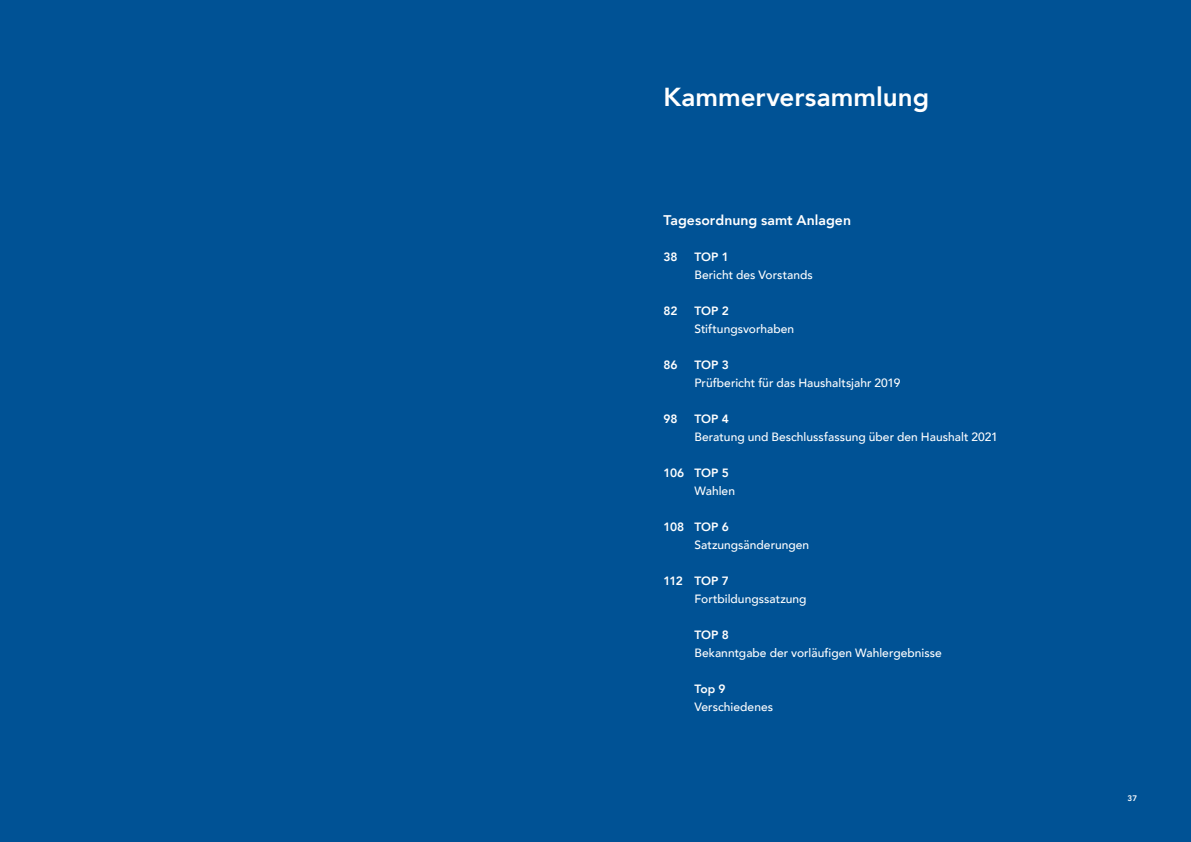
<style>
.page{position:relative;width:1191px;height:842px;background:#005295}
.page>*{position:absolute;margin:0;border:0;box-sizing:border-box;transform-origin:0 0}
.t1{font:800 26px "Avenir";color:#fff}
.t2{font:800 14px "Avenir";letter-spacing:.005em;color:#fff}
.t3{font:500 12px "Avenir";letter-spacing:.005em;color:#fff}
.t4{font:800 12px "Avenir";letter-spacing:-.015em;color:#fff}
.t5{font:800 8px "Avenir";color:#fff}
</style>
<div class="page">
<h1 class="t1" style="left:663px;top:77px;width:267px">Kammerversammlung</h1>
<p class="t2" style="left:663px;top:209px;width:189px">Tagesordnung samt Anlagen</p>
<p class="t4" style="left:663px;top:248px;width:16px">38</p>
<p class="t4" style="left:694px;top:248px;width:36px">TOP 1</p>
<p class="t3" style="left:694px;top:265px;width:120px">Bericht des Vorstands</p>
<p class="t4" style="left:663px;top:302px;width:15px">82</p>
<p class="t4" style="left:694px;top:302px;width:36px">TOP 2</p>
<p class="t3" style="left:694px;top:319px;width:101px">Stiftungsvorhaben</p>
<p class="t4" style="left:663px;top:356px;width:16px">86</p>
<p class="t4" style="left:694px;top:356px;width:36px">TOP 3</p>
<p class="t3" style="left:694px;top:373px;width:207px">Prüfbericht für das Haushaltsjahr 2019</p>
<p class="t4" style="left:663px;top:410px;width:15px">98</p>
<p class="t4" style="left:694px;top:410px;width:36px">TOP 4</p>
<p class="t3" style="left:694px;top:427px;width:305px">Beratung und Beschlussfassung über den Haushalt 2021</p>
<p class="t4" style="left:663px;top:464px;width:67px">106 TOP 5</p>
<p class="t3" style="left:694px;top:481px;width:42px">Wahlen</p>
<p class="t4" style="left:663px;top:518px;width:67px">108 TOP 6</p>
<p class="t3" style="left:694px;top:535px;width:116px">Satzungsänderungen</p>
<p class="t4" style="left:663px;top:572px;width:67px">112 TOP 7</p>
<p class="t3" style="left:694px;top:589px;width:113px">Fortbildungssatzung</p>
<p class="t4" style="left:694px;top:626px;width:36px">TOP 8</p>
<p class="t3" style="left:694px;top:643px;width:249px">Bekanntgabe der vorläufigen Wahlergebnisse</p>
<p class="t4" style="left:694px;top:680px;width:33px">Top 9</p>
<p class="t3" style="left:694px;top:697px;width:80px">Verschiedenes</p>
<p class="t5" style="left:1127px;top:792px;width:11px">37</p>
</div>
